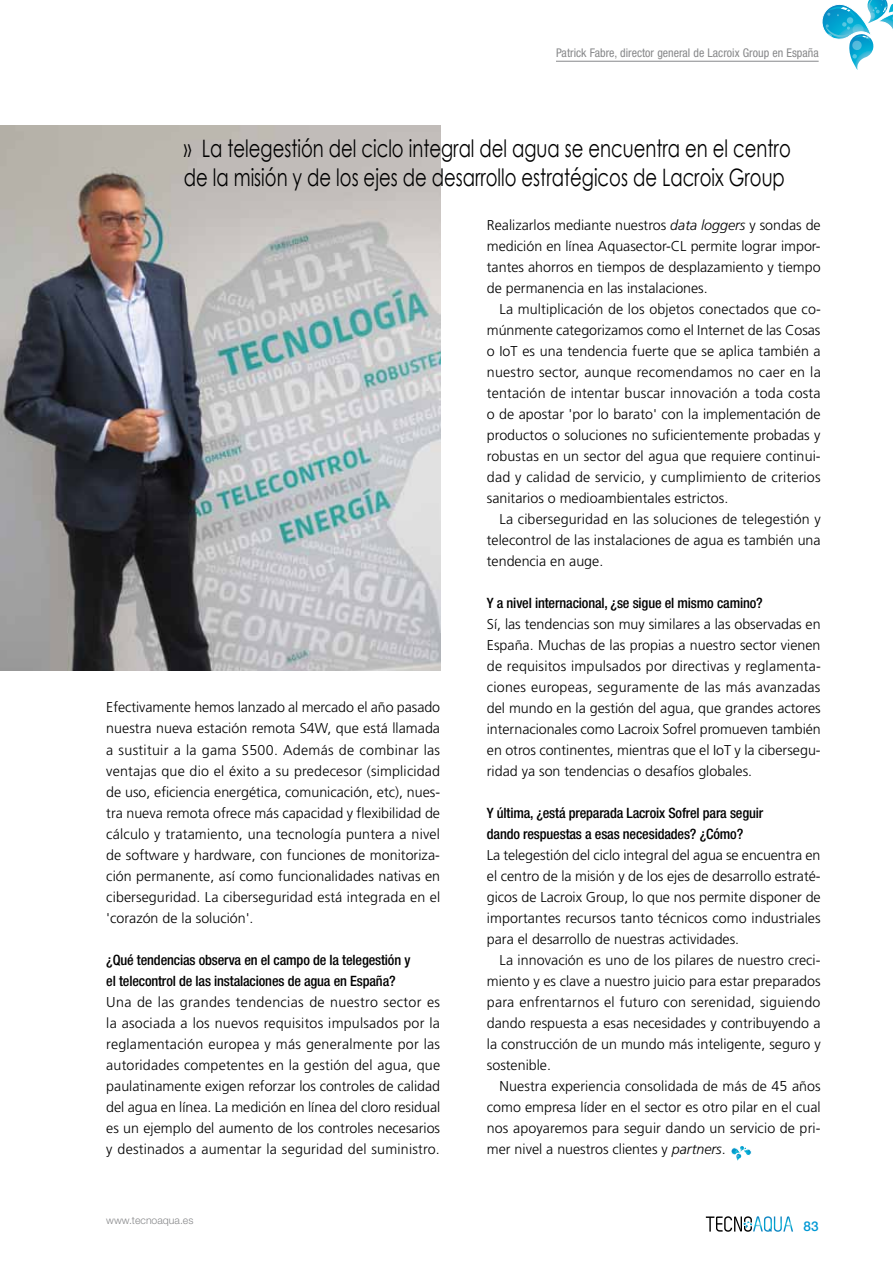
<style>
.page{position:relative;width:893px;height:1263px;background:#fff}
.page>*{position:absolute;margin:0;border:0;box-sizing:border-box;transform-origin:0 0}
.t1{font:24px/28.5px "Century Gothic";color:#000;scale:.75 1}
.t2{font:300 14.25px/21px "Frutiger";color:#000;text-align:justify}
.t3{font:500 condensed 14.25px/21px "Helvetica Neue LT Std";letter-spacing:-.01em;color:#000}
.t4{font:500 13.5px "Helvetica Neue LT Std";color:#0098d4}
.t5{font:condensed 12px "Helvetica Neue LT Std";color:#87888a}
.t6{font:300 10.5px "Helvetica Neue LT Std";color:#87888a}
.s1{font-style:italic}
</style>
<div class="page">
<hr style="left:556px;top:61px;width:263px;height:1px;background:#87888a">
<svg style="left:706px;top:1216px;width:87px;height:16px"></svg>
<svg style="left:822px;top:0;width:71px;height:70px"></svg>
<svg style="left:731px;top:1146px;width:21px;height:15px"></svg>
<img style="left:0;top:125px;width:440px;height:545px">
<p class="t5" style="left:556px;top:46px;width:264px">Patrick Fabre, director general de Lacroix Group en España</p>
<h1 class="t1" style="left:184px;top:134px;width:811px">» La telegestión del ciclo integral del agua se encuentra en el centro de la misión y de los ejes de desarrollo estratégicos de Lacroix Group</h1>
<p class="t2" style="left:106px;top:697px;width:335px">Efectivamente hemos lanzado al mercado el año pasado nuestra nueva estación remota S4W, que está llamada a sustituir a la gama S500. Además de combinar las ventajas que dio el éxito a su predecesor (simplicidad de uso, eficiencia energética, comunicación, etc), nues&shy;tra nueva remota ofrece más capacidad y flexibilidad de cálculo y tratamiento, una tecnología puntera a nivel de software y hardware, con funciones de monitoriza&shy;ción permanente, así como funcionalidades nativas en ciberseguridad. La ciberseguridad está integrada en el 'corazón de la solución'.</p>
<p class="t3" style="left:106px;top:949px;width:306px">¿Qué tendencias observa en el campo de la telegestión y el telecontrol de las instalaciones de agua en España?</p>
<p class="t2" style="left:106px;top:991px;width:335px">Una de las grandes tendencias de nuestro sector es la asociada a los nuevos requisitos impulsados por la reglamentación europea y más generalmente por las autoridades competentes en la gestión del agua, que paulatinamente exigen reforzar los controles de calidad del agua en línea. La medición en línea del cloro residual es un ejemplo del aumento de los controles necesarios y destinados a aumentar la seguridad del suministro.</p>
<p class="t6" style="left:106px;top:1213px;width:89px">www.tecnoaqua.es</p>
<p class="t2" style="left:487px;top:214px;width:335px">Realizarlos mediante nuestros <span class="s1">data loggers</span> y sondas de medición en línea Aquasector-CL permite lograr impor&shy;tantes ahorros en tiempos de desplazamiento y tiempo de permanencia en las instalaciones.</p>
<p class="t2" style="left:487px;top:298px;width:335px;text-indent:13px">La multiplicación de los objetos conectados que co&shy;múnmente categorizamos como el Internet de las Cosas o IoT es una tendencia fuerte que se aplica también a nuestro sector, aunque recomendamos no caer en la tentación de intentar buscar innovación a toda costa o de apostar 'por lo barato' con la implementación de productos o soluciones no suficientemente probadas y robustas en un sector del agua que requiere continui&shy;dad y calidad de servicio, y cumplimiento de criterios sanitarios o medioambientales estrictos.</p>
<p class="t2" style="left:487px;top:508px;width:335px;text-indent:13px">La ciberseguridad en las soluciones de telegestión y telecontrol de las instalaciones de agua es también una tendencia en auge.</p>
<p class="t3" style="left:487px;top:592px;width:277px">Y a nivel internacional, ¿se sigue el mismo camino?</p>
<p class="t2" style="left:487px;top:613px;width:335px">Sí, las tendencias son muy similares a las observadas en España. Muchas de las propias a nuestro sector vienen de requisitos impulsados por directivas y reglamenta&shy;ciones europeas, seguramente de las más avanzadas del mundo en la gestión del agua, que grandes actores internacionales como Lacroix Sofrel promueven también en otros continentes, mientras que el IoT y la cibersegu&shy;ridad ya son tendencias o desafíos globales.</p>
<p class="t3" style="left:487px;top:802px;width:278px">Y última, ¿está preparada Lacroix Sofrel para seguir dando respuestas a esas necesidades? ¿Cómo?</p>
<p class="t2" style="left:487px;top:844px;width:335px">La telegestión del ciclo integral del agua se encuentra en el centro de la misión y de los ejes de desarrollo estraté&shy;gicos de Lacroix Group, lo que nos permite disponer de importantes recursos tanto técnicos como industriales para el desarrollo de nuestras actividades.</p>
<p class="t2" style="left:487px;top:949px;width:335px;text-indent:13px">La innovación es uno de los pilares de nuestro creci&shy;miento y es clave a nuestro juicio para estar preparados para enfrentarnos el futuro con serenidad, siguiendo dando respuesta a esas necesidades y contribuyendo a la construcción de un mundo más inteligente, seguro y sostenible.</p>
<p class="t2" style="left:487px;top:1075px;width:335px;text-indent:13px">Nuestra experiencia consolidada de más de 45 años como empresa líder en el sector es otro pilar en el cual nos apoyaremos para seguir dando un servicio de pri&shy;mer nivel a nuestros clientes y <span class="s1">partners</span>.</p>
<p class="t4" style="left:804px;top:1218px;width:17px">83</p>
</div>
